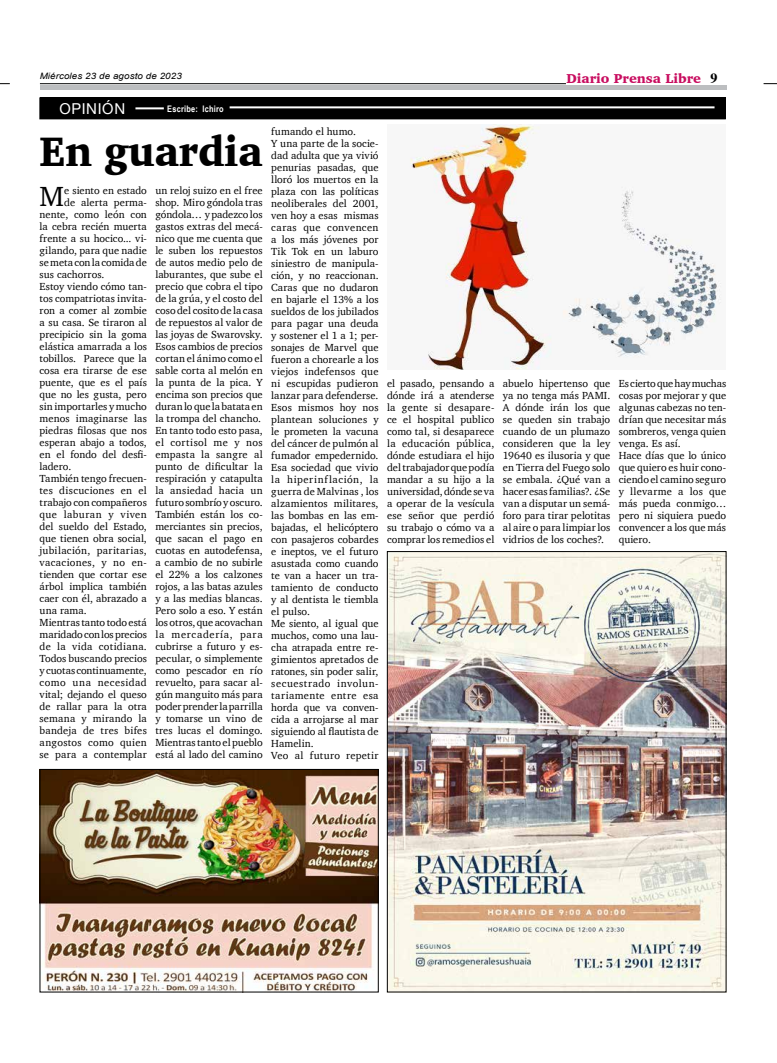
<style>
.page{position:relative;width:777px;height:1063px;background:#fff}
.page>*{position:absolute;margin:0;border:0;box-sizing:border-box;transform-origin:0 0}
.t1{font:900 42.2px "Charter";letter-spacing:-.01em;color:#000;scale:.95 1}
.t2{font:28.4px "Charter";color:#000}
.t3{font:15px "Helvetica Neue";letter-spacing:.045em;color:#fff}
.t4{font:900 13.2px "Charter";color:#c80c5f}
.t5{font:10.5px/12px "Charter";letter-spacing:.005em;color:#000}
.t6{font:10.5px "Charter";letter-spacing:.03em;color:#000}
.t7{font:10.5px "Charter";letter-spacing:.025em;color:#000}
.t8{font:10.5px "Charter";letter-spacing:.045em;color:#000}
.t9{font:700 9px "Arial Narrow";letter-spacing:.025em;color:#fff}
.t10{font:italic 8.8px "Arial";letter-spacing:.01em;color:#000;scale:1.11 1}
.s1{font-family:"Times";font-weight:700;font-size:14px;color:#000}
</style>
<div class="page">
<hr style="left:40px;top:83px;width:526px;height:1px;background:#000">
<hr style="left:40px;top:85px;width:686px;height:4px;background:#bcbec0">
<svg style="left:763px;top:83px;width:14px;height:1px"></svg>
<img style="left:389px;top:553px;width:335px;height:437px">
<div style="left:387px;top:551px;width:339px;height:441px;border:1px solid #000"></div>
<div style="left:40px;top:98px;width:685px;height:21px;background:#000"></div>
<hr style="left:135px;top:107px;width:29px;height:2px;background:#fff">
<hr style="left:230px;top:106px;width:484px;height:2px;background:#fff">
<img style="left:42px;top:771px;width:334px;height:219px">
<div style="left:40px;top:769px;width:338px;height:223px;border:1px solid #000"></div>
<img style="left:410px;top:124px;width:311px;height:246px">
<p class="t10" style="left:40px;top:70px;width:129px">Miércoles 23 de agosto de 2023</p>
<p class="t4" style="left:566px;top:71px;width:153px">Diario Prensa Libre <span class="s1">9</span></p>
<h3 class="t3" style="left:59px;top:98px;width:67px">OPINIÓN</h3>
<p class="t9" style="left:167px;top:102px;width:58px">Escribe: Ichiro</p>
<h1 class="t1" style="left:39px;top:125px;width:236px">En guardia</h1>
<p class="t5" style="left:271px;top:125px;width:109px">fumando el humo.<br>Y una parte de la socie&shy;dad adulta que ya vivió penurias pasadas, que lloró los muertos en la plaza con las políticas neoliberales del 2001, ven hoy a esas mismas caras que convencen a los más jóvenes por<br>Tik Tok en un laburo siniestro de manipula&shy;ción, y no reaccionan.<br>Caras que no dudaron en bajarle el 13% a los sueldos de los jubilados para pagar una deuda y sostener el 1 a 1; per&shy;sonajes de Marvel que fueron a chorearle a los viejos indefensos que ni escupidas pudieron lanzar para defenderse.<br>Esos mismos hoy nos plantean soluciones y le prometen la vacuna del cáncer de pulmón al fumador empedernido.<br>Esa sociedad que vivio la hiperinflación, la guerra de Malvinas , los alzamientos militares, las bombas en las em&shy;bajadas, el helicóptero con pasajeros cobardes e ineptos, ve el futuro asustada como cuando te van a hacer un tra&shy;tamiento de conducto y al dentista le tiembla el pulso.<br>Me siento, al igual que muchos, como una lau&shy;cha atrapada entre re&shy;gimientos apretados de ratones, sin poder salir, secuestrado involun&shy;tariamente entre esa horda que va conven&shy;cida a arrojarse al mar siguiendo al flautista de<br>Hamelin.<br>Veo al futuro repetir</p>
<p class="t5" style="left:155px;top:185px;width:109px">un reloj suizo en el free shop. Miro góndola tras góndola… y padezco los gastos extras del mecá&shy;nico que me cuenta que le suben los repuestos de autos medio pelo de laburantes, que sube el precio que cobra el tipo de la grúa, y el costo del coso del cosito de la casa de repuestos al valor de las joyas de Swarovsky.<br>Esos cambios de precios cortan el ánimo como el sable corta al melón en la punta de la pica. Y encima son precios que duran lo que la batata en la trompa del chancho.<br>En tanto todo esto pasa, el cortisol me y nos empasta la sangre al punto de dificultar la respiración y catapulta la ansiedad hacia un futuro sombrío y oscuro.<br>También están los co&shy;merciantes sin precios, que sacan el pago en cuotas en autodefensa, a cambio de no subirle el 22% a los calzones rojos, a las batas azules y a las medias blancas.<br>Pero solo a eso. Y están los otros, que acovachan la mercadería, para cubrirse a futuro y es&shy;pecular, o simplemente como pescador en río revuelto, para sacar al&shy;gún manguito más para poder prender la parrilla y tomarse un vino de tres lucas el domingo.<br>Mientras tanto el pueblo está al lado del camino</p>
<h2 class="t2" style="left:40px;top:172px;width:26px">M</h2>
<p class="t5" style="left:64px;top:185px;width:84px">e siento en estado</p>
<p class="t5" style="left:64px;top:197px;width:84px">de alerta perma-</p>
<p class="t5" style="left:40px;top:209px;width:109px">nente, como león con</p>
<p class="t5" style="left:40px;top:221px;width:109px">la cebra recién muerta</p>
<p class="t5" style="left:40px;top:233px;width:109px">frente a su hocico... vi-</p>
<p class="t5" style="left:40px;top:245px;width:109px">gilando, para que nadie</p>
<p class="t5" style="left:40px;top:257px;width:109px">se meta con la comida de</p>
<p class="t5" style="left:40px;top:269px;width:66px">sus cachorros.</p>
<p class="t5" style="left:40px;top:281px;width:109px">Estoy viendo cómo tan-</p>
<p class="t5" style="left:40px;top:293px;width:109px">tos compatriotas invita-</p>
<p class="t5" style="left:40px;top:305px;width:109px">ron a comer al zombie</p>
<p class="t5" style="left:40px;top:317px;width:109px">a su casa. Se tiraron al</p>
<p class="t5" style="left:40px;top:329px;width:109px">precipicio sin la goma</p>
<p class="t5" style="left:40px;top:341px;width:109px">elástica amarrada a los</p>
<p class="t5" style="left:40px;top:353px;width:109px">tobillos. Parece que la</p>
<p class="t5" style="left:40px;top:365px;width:109px">cosa era tirarse de ese</p>
<p class="t5" style="left:40px;top:377px;width:109px">puente, que es el país</p>
<p class="t5" style="left:40px;top:389px;width:109px">que no les gusta, pero</p>
<p class="t5" style="left:40px;top:401px;width:109px">sin importarles y mucho</p>
<p class="t5" style="left:40px;top:413px;width:109px">menos imaginarse las</p>
<p class="t5" style="left:40px;top:425px;width:109px">piedras filosas que nos</p>
<p class="t5" style="left:40px;top:437px;width:109px">esperan abajo a todos,</p>
<p class="t5" style="left:40px;top:449px;width:109px">en el fondo del desfi-</p>
<p class="t5" style="left:40px;top:461px;width:33px">ladero.</p>
<p class="t5" style="left:40px;top:473px;width:109px">También tengo frecuen-</p>
<p class="t6" style="left:40px;top:482px;width:109px">tes discuciones en el</p>
<p class="t5" style="left:40px;top:497px;width:109px">trabajo con compañeros</p>
<p class="t8" style="left:40px;top:506px;width:109px">que laburan y viven</p>
<p class="t5" style="left:40px;top:521px;width:109px">del sueldo del Estado,</p>
<p class="t5" style="left:40px;top:533px;width:109px">que tienen obra social,</p>
<p class="t6" style="left:40px;top:542px;width:109px">jubilación, paritarias,</p>
<p class="t7" style="left:40px;top:554px;width:109px">vacaciones, y no en-</p>
<p class="t5" style="left:40px;top:569px;width:109px">tienden que cortar ese</p>
<p class="t5" style="left:40px;top:581px;width:109px">árbol implica también</p>
<p class="t5" style="left:40px;top:593px;width:109px">caer con él, abrazado a</p>
<p class="t5" style="left:40px;top:605px;width:49px">una rama.</p>
<p class="t5" style="left:40px;top:617px;width:109px">Mientras tanto todo está</p>
<p class="t5" style="left:40px;top:629px;width:109px">maridado con los precios</p>
<p class="t6" style="left:40px;top:638px;width:109px">de la vida cotidiana.</p>
<p class="t5" style="left:40px;top:653px;width:109px">Todos buscando precios</p>
<p class="t5" style="left:40px;top:665px;width:109px">y cuotas continuamente,</p>
<p class="t8" style="left:40px;top:674px;width:109px">como una necesidad</p>
<p class="t5" style="left:40px;top:689px;width:109px">vital; dejando el queso</p>
<p class="t5" style="left:40px;top:701px;width:109px">de rallar para la otra</p>
<p class="t5" style="left:40px;top:713px;width:109px">semana y mirando la</p>
<p class="t5" style="left:40px;top:725px;width:109px">bandeja de tres bifes</p>
<p class="t7" style="left:40px;top:734px;width:109px">angostos como quien</p>
<p class="t5" style="left:40px;top:749px;width:109px">se para a contemplar</p>
<p class="t5" style="left:387px;top:377px;width:109px;text-align:justify">el pasado, pensando a dónde irá a atenderse la gente si desapare&shy;ce el hospital publico como tal, si desaparece la educación pública, dónde estudiara el hijo del trabajador que podía mandar a su hijo a la universidad, dónde se va a operar de la vesícula ese señor que perdió su trabajo o cómo va a comprar los remedios el</p>
<p class="t5" style="left:503px;top:377px;width:109px;text-align:justify">abuelo hipertenso que ya no tenga más PAMI.<br>A dónde irán los que se queden sin trabajo cuando de un plumazo consideren que la ley 19640 es ilusoria y que en Tierra del Fuego solo se embala. ¿Qué van a hacer esas familias?. ¿Se van a disputar un semá&shy;foro para tirar pelotitas al aire o para limpiar los vidrios de los coches?.</p>
<p class="t5" style="left:619px;top:377px;width:109px">Es cierto que hay muchas cosas por mejorar y que algunas cabezas no ten&shy;drían que necesitar más sombreros, venga quien venga. Es así.<br>Hace días que lo único que quiero es huir cono&shy;ciendo el camino seguro y llevarme a los que más pueda conmigo… pero ni siquiera puedo convencer a los que más quiero.</p>
</div>
